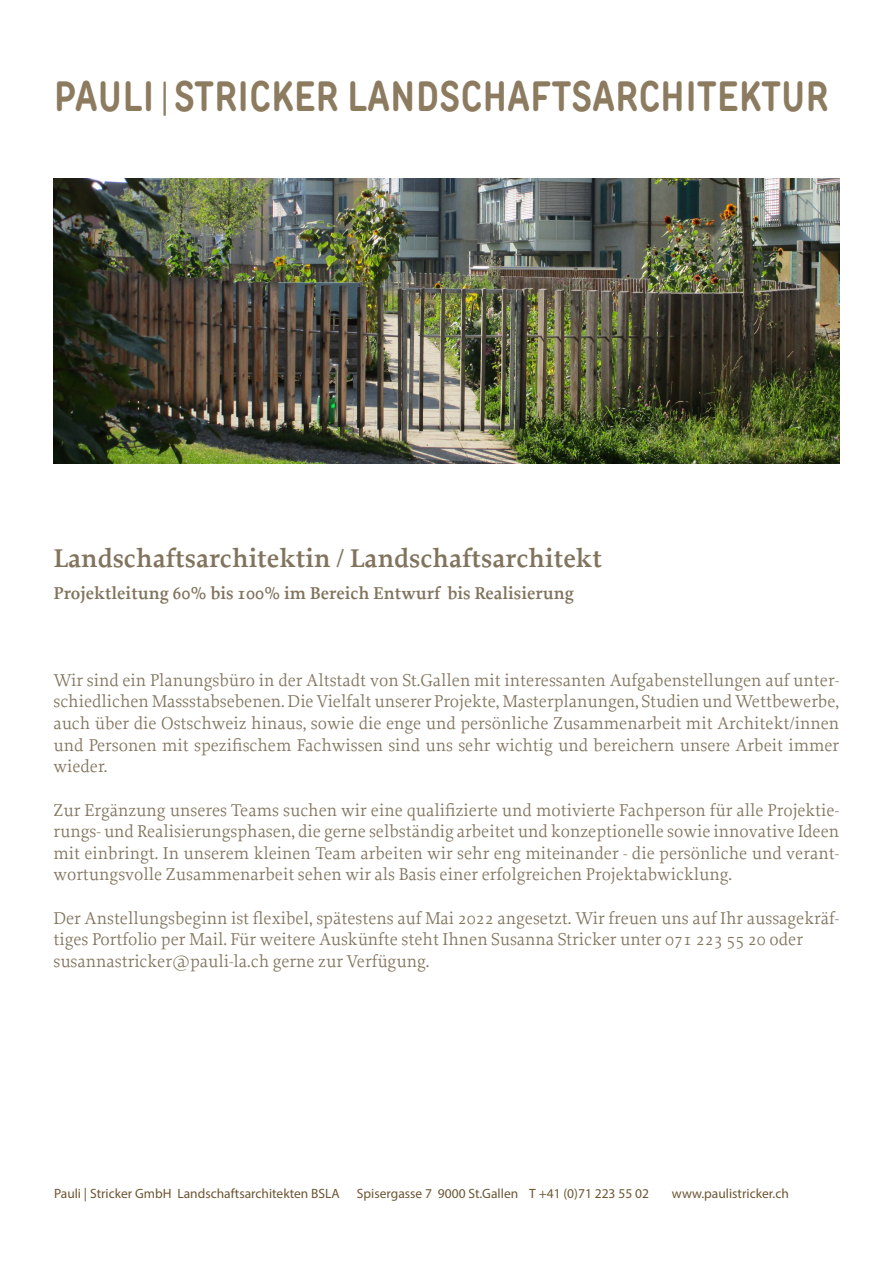
<style>
.page{position:relative;width:893px;height:1263px;background:#fff}
.page>*{position:absolute;margin:0;border:0;box-sizing:border-box;transform-origin:0 0}
.t1{font:700 42.3px "TT Rounds Condensed";letter-spacing:.025em;color:#8c7b5f;scale:.88 1}
.Titel{font:600 27px "Proforma";color:#81745d}
.Titel-2{font:18px/21.6px "Proforma";color:#81745d;text-align:justify}
.Titel-3{font:600 18px "Proforma";color:#81745d}
.t2{font:13.5px "Myriad Pro";color:#6c5632}
.s1{font-family:"Apple Gothic";font-weight:400;font-size:37.5px}
</style>
<div class="page">
<img style="left:53px;top:179px;width:786px;height:284px">
<p class="t1" style="left:54px;top:68px;width:881px">PAULI<span class="s1">|</span>STRICKER LANDSCHAFTSARCHITEKTUR</p>
<p class="Titel" style="left:53px;top:541px;width:550px">Landschaftsarchitektin / Landschaftsarchitekt</p>
<p class="Titel-3" style="left:53px;top:582px;width:522px">Projektleitung 60% bis 100% im Bereich Entwurf bis Realisierung</p>
<p class="Titel-2" style="left:53px;top:669px;width:787px">Wir sind ein Planungsbüro in der Altstadt von St.Gallen mit interessanten Aufgabenstellungen auf unter&shy;schiedlichen Massstabsebenen. Die Vielfalt unserer Projekte, Masterplanungen, Studien und Wettbewerbe, auch über die Ostschweiz hinaus, sowie die enge und persönliche Zusammenarbeit mit Architekt/innen und Personen mit spezifischem Fachwissen sind uns sehr wichtig und bereichern unsere Arbeit immer wieder.</p>
<p class="Titel-2" style="left:53px;top:799px;width:787px">Zur Ergänzung unseres Teams suchen wir eine qualifizierte und motivierte Fachperson für alle Projektie&shy;rungs- und Realisierungsphasen, die gerne selbständig arbeitet und konzeptionelle sowie innovative Ideen mit einbringt. In unserem kleinen Team arbeiten wir sehr eng miteinander - die persönliche und verant&shy;wortungsvolle Zusammenarbeit sehen wir als Basis einer erfolgreichen Projektabwicklung.</p>
<p class="Titel-2" style="left:53px;top:907px;width:787px">Der Anstellungsbeginn ist flexibel, spätestens auf Mai 2022 angesetzt. Wir freuen uns auf Ihr aussagekräf&shy;tiges Portfolio per Mail. Für weitere Auskünfte steht Ihnen Susanna Stricker unter 071 223 55 20 oder</p>
<p class="Titel-2" style="left:53px;top:950px;width:378px">susannastricker@pauli-la.ch gerne zur Verfügung.</p>
<p class="t2" style="left:54px;top:1185px;width:287px">Pauli | Stricker GmbH Landschaftsarchitekten BSLA</p>
<p class="t2" style="left:357px;top:1185px;width:294px">Spisergasse 7 9000 St.Gallen T +41 (0)71 223 55 02</p>
<p class="t2" style="left:672px;top:1185px;width:118px">www.paulistricker.ch</p>
</div>
